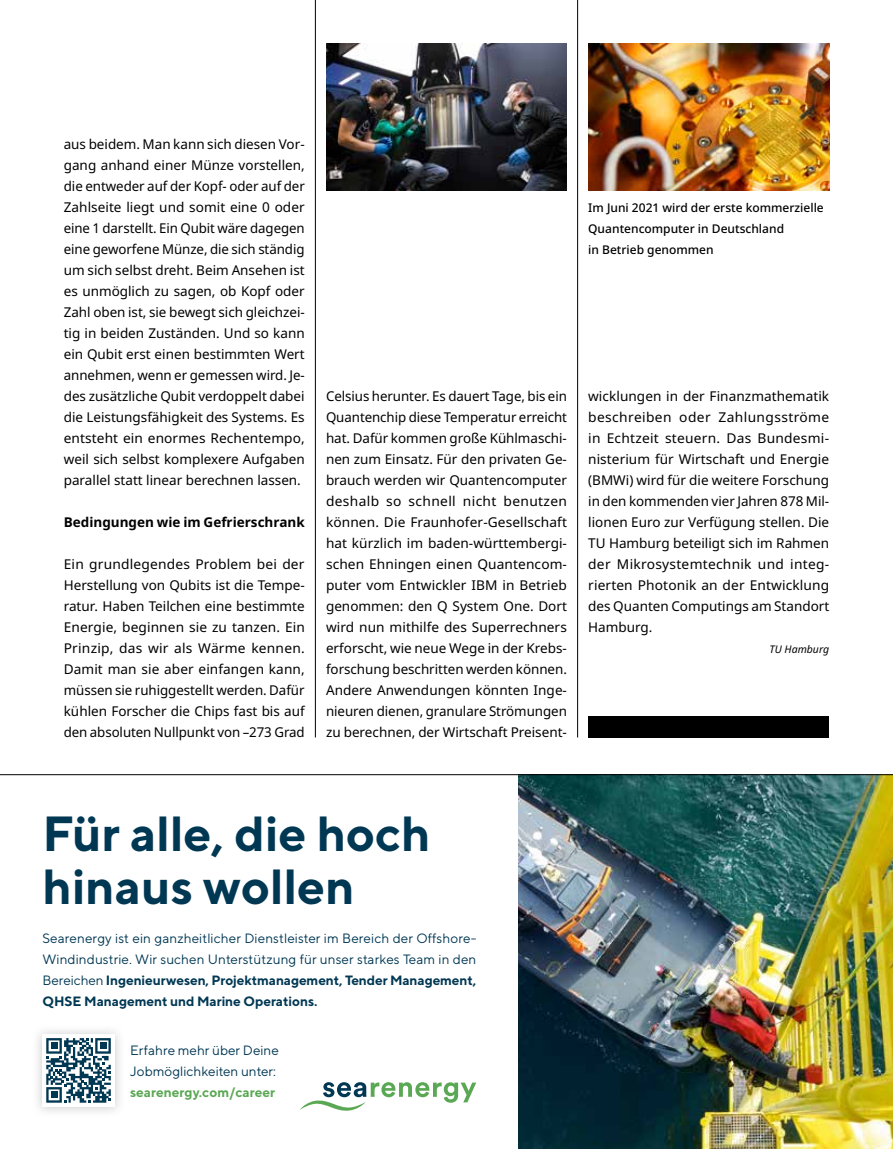
<style>
.page{position:relative;width:893px;height:1149px;background:#fff}
.page>*{position:absolute;margin:0;border:0;box-sizing:border-box;transform-origin:0 0}
.t1{font:700 49.2px/52.3px "TT Norms";color:#003854}
.t2{font:13.5px/21px "Noto Sans";color:#000;text-align:justify}
.t3{font:13.5px/21px "TT Norms";letter-spacing:.005em;color:#003854;text-align:justify}
.t4{font:700 13.5px "Noto Sans";color:#000}
.t5{font:700 13.5px "TT Norms";color:#5aa854}
.t6{font:500 12px/21px "Noto Sans";color:#000}
.t7{font:italic 10.5px "Noto Sans";color:#000}
.s1{font-weight:700}
</style>
<div class="page">
<hr style="left:577px;top:0;width:1px;height:737px;background:#000">
<hr style="left:315px;top:0;width:1px;height:737px;background:#000">
<img style="left:326px;top:44px;width:241px;height:146px">
<img style="left:588px;top:44px;width:241px;height:146px">
<div style="left:588px;top:716px;width:241px;height:21px;background:#000"></div>
<img style="left:519px;top:775px;width:374px;height:373px">
<svg style="left:300px;top:1082px;width:176px;height:28px"></svg>
<svg style="left:46px;top:1038px;width:65px;height:64px"></svg>
<hr style="left:0;top:774px;width:893px;height:1px;background:#000">
<p class="t2" style="left:64px;top:133px;width:243px">aus beidem. Man kann sich diesen Vor&shy;gang anhand einer Münze vorstellen, die entweder auf der Kopf- oder auf der Zahlseite liegt und somit eine 0 oder eine 1 darstellt. Ein Qubit wäre dagegen eine geworfene Münze, die sich ständig um sich selbst dreht. Beim Ansehen ist es unmöglich zu sagen, ob Kopf oder Zahl oben ist, sie bewegt sich gleichzei&shy;tig in beiden Zuständen. Und so kann ein Qubit erst einen bestimmten Wert annehmen, wenn er gemessen wird. Je&shy;des zusätzliche Qubit verdoppelt dabei die Leistungsfähigkeit des Systems. Es entsteht ein enormes Rechentempo, weil sich selbst komplexere Aufgaben parallel statt linear berechnen lassen.</p>
<p class="t4" style="left:64px;top:512px;width:242px">Bedingungen wie im Gefrierschrank</p>
<p class="t2" style="left:64px;top:553px;width:243px">Ein grundlegendes Problem bei der Herstellung von Qubits ist die Tempe&shy;ratur. Haben Teilchen eine bestimmte Energie, beginnen sie zu tanzen. Ein Prinzip, das wir als Wärme kennen.<br>Damit man sie aber einfangen kann, müssen sie ruhiggestellt werden. Dafür kühlen Forscher die Chips fast bis auf den absoluten Nullpunkt von –273 Grad</p>
<p class="t2" style="left:326px;top:385px;width:243px">Celsius herunter. Es dauert Tage, bis ein Quantenchip diese Temperatur erreicht hat. Dafür kommen große Kühlmaschi&shy;nen zum Einsatz. Für den privaten Ge&shy;brauch werden wir Quantencomputer deshalb so schnell nicht benutzen können. Die Fraunhofer-Gesellschaft hat kürzlich im baden-württembergi&shy;schen Ehningen einen Quantencom&shy;puter vom Entwickler IBM in Betrieb genommen: den Q System One. Dort wird nun mithilfe des Superrechners erforscht, wie neue Wege in der Krebs&shy;forschung beschritten werden können.<br>Andere Anwendungen könnten Inge&shy;nieuren dienen, granulare Strömungen zu berechnen, der Wirtschaft Preisent-</p>
<p class="t6" style="left:588px;top:197px;width:237px">Im Juni 2021 wird der erste kommerzielle<br>Quantencomputer in Deutschland<br>in Betrieb genommen</p>
<p class="t2" style="left:588px;top:385px;width:243px">wicklungen in der Finanzmathematik beschreiben oder Zahlungsströme in Echtzeit steuern. Das Bundesmi&shy;nisterium für Wirtschaft und Energie (BMWi) wird für die weitere Forschung in den kommenden vier Jahren 878 Mil&shy;lionen Euro zur Verfügung stellen. Die TU Hamburg beteiligt sich im Rahmen der Mikrosystemtechnik und integ&shy;rierten Photonik an der Entwicklung des Quanten Computings am Standort Hamburg.</p>
<p class="t7" style="left:769px;top:641px;width:61px">TU Hamburg</p>
<h1 class="t1" style="left:43px;top:806px;width:390px">Für alle, die hoch hinaus wollen</h1>
<p class="t3" style="left:43px;top:927px;width:435px">Searenergy ist ein ganzheitlicher Dienstleister im Bereich der Offshore-Windindustrie. Wir suchen Unterstützung für unser starkes Team in den Bereichen <span class="s1">Ingenieurwesen, Projektmanagement, Tender Management, QHSE Management und Marine Operations.</span></p>
<p class="t3" style="left:130px;top:1038px;width:150px">Erfahre mehr über Deine<br>Jobmöglichkeiten unter:</p>
<p class="t5" style="left:130px;top:1083px;width:146px">searenergy.com/career</p>
</div>
